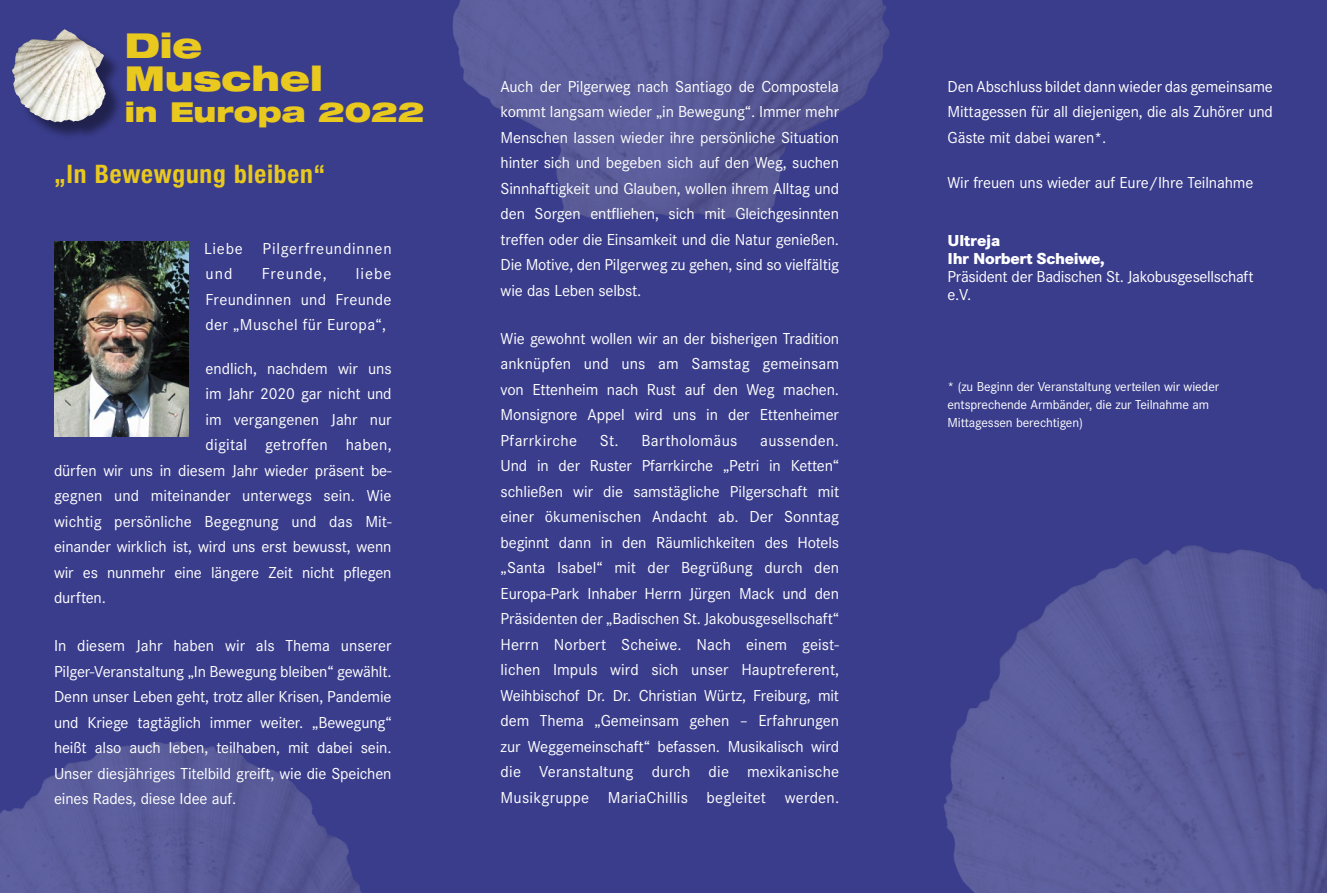
<style>
.page{position:relative;width:1327px;height:893px;background:#3a3d8c}
.page>*{position:absolute;margin:0;border:0;box-sizing:border-box;transform-origin:0 0}
.t1{font:900 expanded 34.35px/33.3px "Helvetica Neue";color:#e9c91e}
.t2{font:900 expanded 27.6px "Helvetica Neue";color:#e9c91e}
.t3{font:700 condensed 25.5px "Helvetica Neue";letter-spacing:.03em;color:#e9c91e}
.t4{font:16.5px/25.5px "Corporate S";letter-spacing:-.01em;color:#fff;text-align:justify}
.t5{font:16.5px/25.5px "Corporate S";letter-spacing:.045em;color:#fff}
.t6{font:800 16.5px/18px "Corporate S";letter-spacing:-.02em;color:#fff}
.t7{font:16.5px "Corporate S";letter-spacing:.015em;color:#fff}
.t8{font:16.5px "Corporate S";letter-spacing:.02em;color:#fff}
.t9{font:16.5px "Corporate S";letter-spacing:.06em;color:#fff}
.t10{font:13.5px/18px "Corporate S";letter-spacing:-.01em;color:#fff}
</style>
<div class="page">
<img style="left:452px;top:0;width:437px;height:219px">
<img style="left:0;top:741px;width:362px;height:152px">
<img style="left:944px;top:545px;width:383px;height:348px">
<img style="left:54px;top:242px;width:135px;height:195px">
<div style="left:15px;top:32px;width:109px;height:108px;background:#000;opacity:.45"></div>
<img style="left:12px;top:30px;width:90px;height:93px">
<h1 class="t1" style="left:125px;top:27px;width:200px">Die<br>Muschel</h1>
<h2 class="t2" style="left:125px;top:94px;width:301px">in Europa 2022</h2>
<h3 class="t3" style="left:54px;top:159px;width:273px">„In Bewewgung bleiben“</h3>
<p class="t5" style="left:204px;top:236px;width:189px">Liebe Pilgerfreundinnen und</p>
<p class="t4" style="left:206px;top:261px;width:188px;text-indent:150px">liebe Freundinnen und Freunde der „Muschel für Europa“,</p>
<p class="t4" style="left:206px;top:356px;width:188px">endlich, nachdem wir uns</p>
<p class="t4" style="left:206px;top:381px;width:188px">im Jahr 2020 gar nicht und</p>
<p class="t4" style="left:206px;top:407px;width:188px">im vergangenen Jahr nur</p>
<p class="t7" style="left:206px;top:435px;width:188px">digital getroffen haben,</p>
<p class="t4" style="left:54px;top:458px;width:339px">dürfen wir uns in diesem Jahr wieder präsent be-</p>
<p class="t4" style="left:54px;top:483px;width:339px">gegnen und miteinander unterwegs sein. Wie</p>
<p class="t4" style="left:54px;top:508px;width:339px">wichtig persönliche Begegnung und das Mit-</p>
<p class="t4" style="left:54px;top:534px;width:339px">einander wirklich ist, wird uns erst bewusst, wenn</p>
<p class="t4" style="left:54px;top:559px;width:339px">wir es nunmehr eine längere Zeit nicht pflegen</p>
<p class="t4" style="left:54px;top:585px;width:53px">durften.</p>
<p class="t4" style="left:54px;top:633px;width:339px">In diesem Jahr haben wir als Thema unserer Pilger-Veranstaltung „In Bewegung bleiben“ gewählt.<br>Denn unser Leben geht, trotz aller Krisen, Pandemie und Kriege tagtäglich immer weiter. „Bewegung“ heißt also auch leben, teilhaben, mit dabei sein.<br>Unser diesjähriges Titelbild greift, wie die Speichen eines Rades, diese Idee auf.</p>
<p class="t9" style="left:262px;top:264px;width:66px">Freunde,</p>
<p class="t4" style="left:500px;top:74px;width:340px">Auch der Pilgerweg nach Santiago de Compostela kommt langsam wieder „in Bewegung“. Immer mehr Menschen lassen wieder ihre persönliche Situation hinter sich und begeben sich auf den Weg, suchen Sinnhaftigkeit und Glauben, wollen ihrem Alltag und den Sorgen entfliehen, sich mit Gleichgesinnten treffen oder die Einsamkeit und die Natur genießen.<br>Die Motive, den Pilgerweg zu gehen, sind so vielfältig wie das Leben selbst.</p>
<p class="t4" style="left:500px;top:326px;width:340px">Wie gewohnt wollen wir an der bisherigen Tradition anknüpfen und uns am Samstag gemeinsam von Ettenheim nach Rust auf den Weg machen.<br>Monsignore Appel wird uns in der Ettenheimer Pfarrkirche</p>
<p class="t8" style="left:600px;top:431px;width:139px">St. Bartholomäus</p>
<p class="t4" style="left:500px;top:428px;width:340px;text-indent:260px">aussenden.<br>Und in der Ruster Pfarrkirche „Petri in Ketten“ schließen wir die samstägliche Pilgerschaft mit einer ökumenischen Andacht ab. Der Sonntag beginnt dann in den Räumlichkeiten des Hotels „Santa Isabel“ mit der Begrüßung durch den Europa-Park Inhaber Herrn Jürgen Mack und den Präsidenten der „Badischen St. Jakobusgesellschaft“ Herrn Norbert Scheiwe. Nach einem geist&shy;lichen Impuls wird sich unser Hauptreferent, Weihbischof Dr. Dr. Christian Würtz, Freiburg, mit dem Thema „Gemeinsam gehen – Erfahrungen zur Weggemeinschaft“ befassen. Musikalisch wird die Veranstaltung durch die mexikanische Musikgruppe MariaChillis begleitet werden.</p>
<p class="t4" style="left:947px;top:74px;width:327px">Den Abschluss bildet dann wieder das gemeinsame Mittagessen für all diejenigen, die als Zuhörer und Gäste mit dabei waren*.</p>
<p class="t4" style="left:947px;top:170px;width:307px">Wir freuen uns wieder auf Eure/Ihre Teilnahme</p>
<p class="t6" style="left:947px;top:232px;width:159px">Ultreja<br>Ihr Norbert Scheiwe,</p>
<p class="t4" style="left:947px;top:268px;width:307px;line-height:18px">Präsident der Badischen St. Jakobusgesellschaft e.V.</p>
<p class="t10" style="left:947px;top:377px;width:273px">* (zu Beginn der Veranstaltung verteilen wir wieder entsprechende Armbänder, die zur Teilnahme am<br>Mittagessen berechtigen)</p>
</div>
